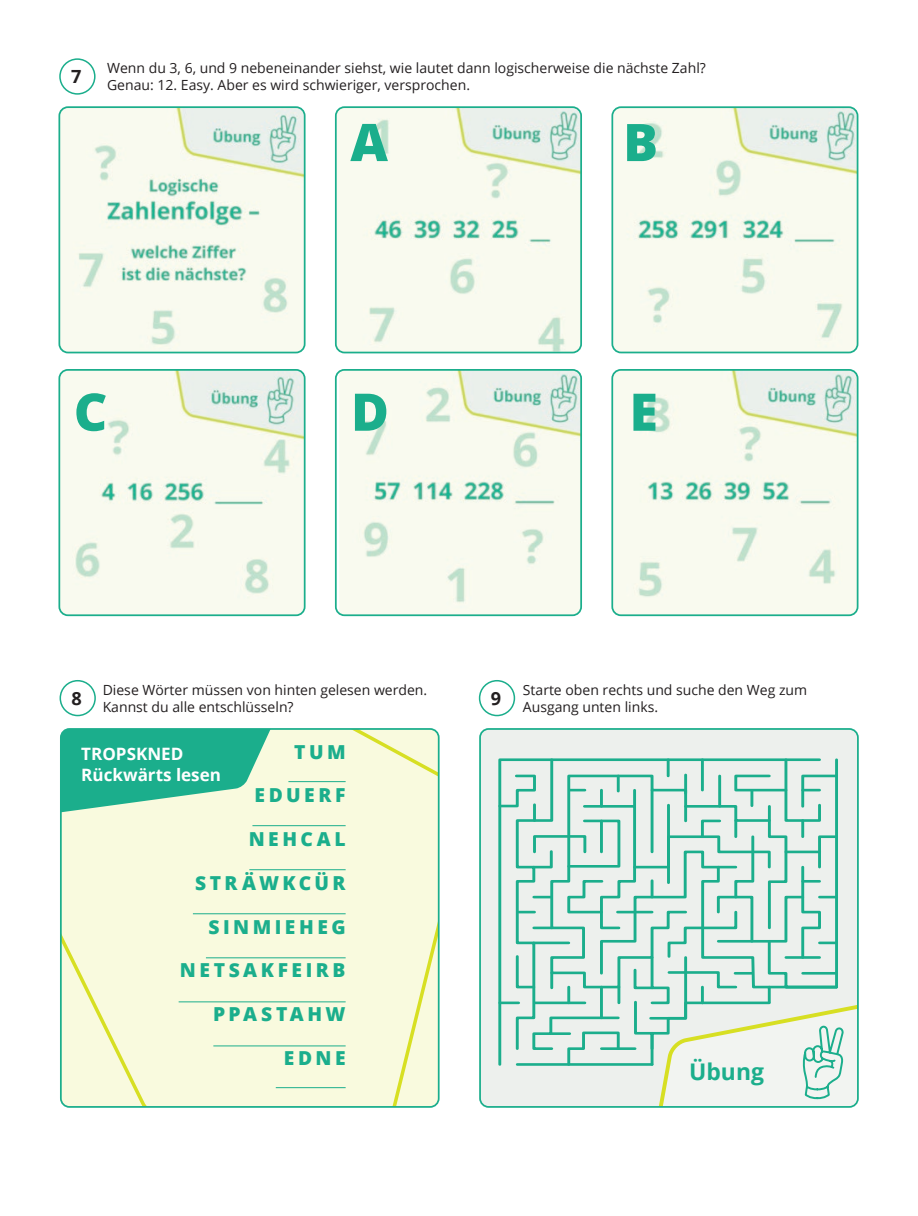
<style>
.page{position:relative;width:918px;height:1216px;background:#fff}
.page>*{position:absolute;margin:0;border:0;box-sizing:border-box;transform-origin:0 0}
.t1{font:800 51.8px "Open Sans";color:#1bae8c}
.t2{font:700 22.93px "Open Sans";color:#1bae8c}
.t3{font:800 19.25px "Open Sans";letter-spacing:.18em;color:#1bae8c}
.t4{font:700 18.2px "Open Sans";color:#231f20}
.t5{font:700 16.97px/20.5px "Open Sans";color:#fff}
.t6{font:14px/16.8px "Open Sans";color:#231f20}
</style>
<div class="page">
<img style="left:61px;top:107px;width:244px;height:245px">
<div style="left:58px;top:106px;width:247px;height:247px;border:2px solid #1bae8c;border-radius:9px"></div>
<img style="left:61px;top:370px;width:244px;height:245px">
<div style="left:58px;top:369px;width:247px;height:247px;border:2px solid #1bae8c;border-radius:9px"></div>
<img style="left:337px;top:109px;width:244px;height:243px">
<div style="left:335px;top:106px;width:247px;height:247px;border:2px solid #1bae8c;border-radius:9px"></div>
<img style="left:339px;top:370px;width:242px;height:245px">
<div style="left:335px;top:369px;width:247px;height:247px;border:2px solid #1bae8c;border-radius:9px"></div>
<img style="left:614px;top:107px;width:243px;height:245px">
<div style="left:611px;top:106px;width:247px;height:247px;border:2px solid #1bae8c;border-radius:9px"></div>
<img style="left:614px;top:370px;width:243px;height:245px">
<div style="left:611px;top:369px;width:247px;height:247px;border:2px solid #1bae8c;border-radius:9px"></div>
<div style="left:59px;top:58px;width:37px;height:37px;border:2px solid #1bae8c;border-radius:50%"></div>
<div style="left:479px;top:680px;width:36px;height:36px;border:2px solid #1bae8c;border-radius:50%"></div>
<div style="left:60px;top:680px;width:36px;height:36px;border:2px solid #1bae8c;border-radius:50%"></div>
<div style="left:480px;top:731px;width:376px;height:375px;background:#edf0ed"></div>
<svg style="left:498px;top:757px;width:360px;height:349px;background:#cee6dd"></svg>
<div style="left:479px;top:728px;width:380px;height:379px;border:2px solid #1bae8c;border-radius:9px"></div>
<div style="left:61px;top:729px;width:378px;height:377px;background:#f9fade"></div>
<svg style="left:61px;top:729px;width:225px;height:84px;background:#59c3a3"></svg>
<div style="left:60px;top:728px;width:379px;height:379px;border:2px solid #1bae8c;border-radius:9px"></div>
<hr style="left:288px;top:781px;width:58px;height:1px;background:#1bae8c">
<hr style="left:252px;top:825px;width:94px;height:1px;background:#1bae8c">
<hr style="left:249px;top:869px;width:97px;height:1px;background:#1bae8c">
<hr style="left:193px;top:913px;width:153px;height:1px;background:#1bae8c">
<hr style="left:206px;top:957px;width:140px;height:1px;background:#1bae8c">
<hr style="left:179px;top:1001px;width:167px;height:1px;background:#1bae8c">
<hr style="left:213px;top:1045px;width:133px;height:1px;background:#1bae8c">
<hr style="left:276px;top:1087px;width:70px;height:1px;background:#1bae8c">
<h3 class="t4" style="left:71px;top:64px;width:12px">7</h3>
<p class="t6" style="left:107px;top:60px;width:600px">Wenn du 3, 6, und 9 nebeneinander siehst, wie lautet dann logischerweise die nächste Zahl?<br>Genau: 12. Easy. Aber es wird schwieriger, versprochen.</p>
<h1 class="t1" style="left:350px;top:103px;width:39px">A</h1>
<h1 class="t1" style="left:623px;top:103px;width:36px">B</h1>
<h1 class="t1" style="left:74px;top:372px;width:35px">C</h1>
<h1 class="t1" style="left:351px;top:372px;width:40px">D</h1>
<h1 class="t1" style="left:629px;top:372px;width:30px">E</h1>
<p class="t6" style="left:103px;top:681px;width:326px">Diese Wörter müssen von hinten gelesen werden.<br>Kannst du alle entschlüsseln?</p>
<h3 class="t3" style="left:294px;top:737px;width:53px">TUM</h3>
<h3 class="t3" style="left:255px;top:780px;width:92px">EDUERF</h3>
<h3 class="t3" style="left:249px;top:824px;width:98px">NEHCAL</h3>
<h3 class="t3" style="left:195px;top:868px;width:152px">STRÄWKCÜR</h3>
<h3 class="t3" style="left:208px;top:912px;width:139px">SINMIEHEG</h3>
<h3 class="t3" style="left:180px;top:955px;width:167px">NETSAKFEIRB</h3>
<h3 class="t3" style="left:213px;top:999px;width:134px">PPASTAHW</h3>
<h3 class="t3" style="left:284px;top:1043px;width:63px">EDNE</h3>
<h3 class="t4" style="left:71px;top:685px;width:12px">8</h3>
<h3 class="t4" style="left:491px;top:685px;width:12px">9</h3>
<p class="t5" style="left:81px;top:743px;width:141px">TROPSKNED<br>Rückwärts lesen</p>
<p class="t6" style="left:523px;top:681px;width:286px">Starte oben rechts und suche den Weg zum<br>Ausgang unten links.</p>
<h2 class="t2" style="left:689px;top:1055px;width:76px">Übung</h2>
</div>
